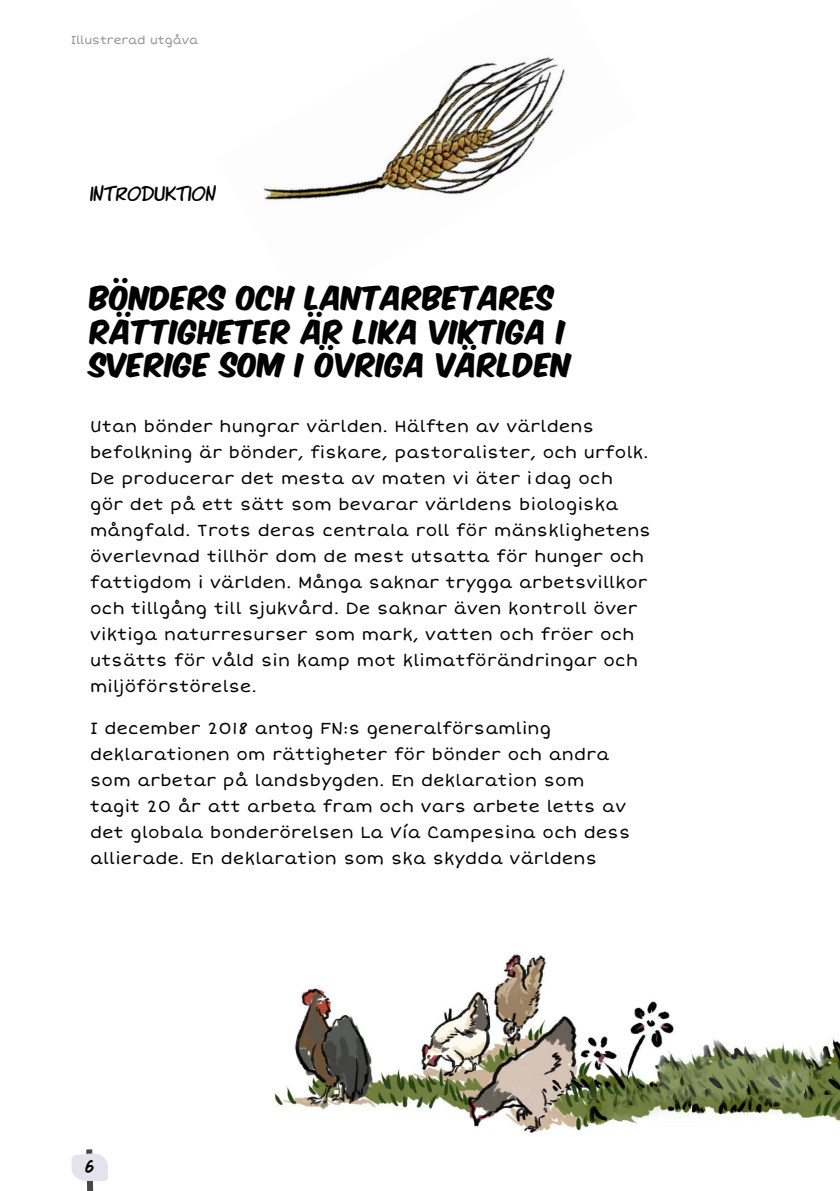
<style>
.page{position:relative;width:840px;height:1191px;background:#fff}
.page>*{position:absolute;margin:0;border:0;box-sizing:border-box;transform-origin:0 0}
.t1{font:28px/33.6px "Komika Axis";letter-spacing:.02em;color:#000}
.t2{font:20px "Komika Slim";color:#000}
.t3{font:17px/26px "Short Stack";letter-spacing:.02em;color:#000}
.t4{font:16px "Komika Jam";color:#000}
.t5{font:12px "Short Stack";color:#939393}
</style>
<div class="page">
<svg style="left:72px;top:1149px;width:36px;height:42px"></svg>
<img style="left:263px;top:57px;width:302px;height:144px">
<img style="left:273px;top:954px;width:566px;height:179px">
<p class="t5" style="left:71px;top:33px;width:129px">Illustrerad utgåva</p>
<p class="t2" style="left:90px;top:181px;width:127px">INTRODUKTION</p>
<h1 class="t1" style="left:90px;top:283px;width:482px">BÖNDERS OCH LANTARBETARES<br>RÄTTIGHETER ÄR LIKA VIKTIGA I<br>SVERIGE SOM I ÖVRIGA VÄRLDEN</h1>
<p class="t3" style="left:90px;top:414px;width:561px">Utan bönder hungrar världen. Hälften av världens befolkning är bönder, fiskare, pastoralister, och urfolk.<br>De producerar det mesta av maten vi äter i dag och<br>gör det på ett sätt som bevarar världens biologiska mångfald. Trots deras centrala roll för mänsklighetens överlevnad tillhör dom de mest utsatta för hunger och fattigdom i världen. Många saknar trygga arbetsvillkor och tillgång till sjukvård. De saknar även kontroll över viktiga naturresurser som mark, vatten och fröer och utsätts för våld sin kamp mot klimatförändringar och miljöförstörelse.</p>
<p class="t3" style="left:90px;top:715px;width:541px">I december 2018 antog FN:s generalförsamling deklarationen om rättigheter för bönder och andra som arbetar på landsbygden. En deklaration som tagit 20 år att arbeta fram och vars arbete letts av det globala bonderörelsen La Vía Campesina och dess allierade. En deklaration som ska skydda världens</p>
<p class="t4" style="left:85px;top:1153px;width:10px">6</p>
</div>
